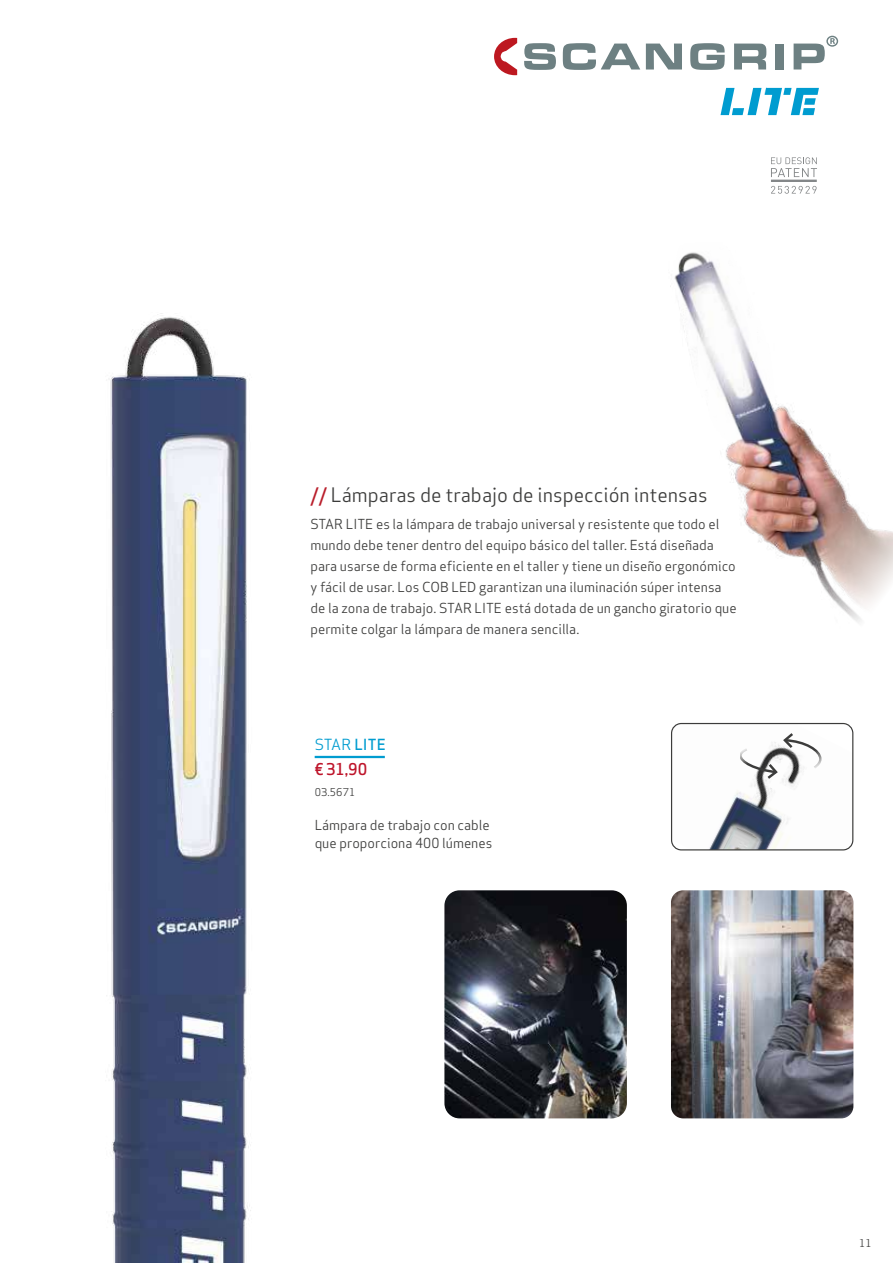
<style>
.page{position:relative;width:893px;height:1263px;background:#fff}
.page>*{position:absolute;margin:0;border:0;box-sizing:border-box;transform-origin:0 0}
.t1{font:19.5px "Apex Sans";color:#3c3c3b}
.t2{font:500 15.9px "Apex Sans";color:#be152b}
.t3{font:15px "Apex Sans";color:#009cd0}
.t4{font:13.5px/21px "Apex Sans";color:#3c3c3b}
.t5{font:10.5px "Apex Sans";letter-spacing:.01em;color:#3c3c3b}
.s1{font-weight:500;font-size:18px;color:#b91e2b}
.s2{font-weight:500}
</style>
<div class="page">
<svg style="left:494px;top:38px;width:23px;height:37px"></svg>
<svg style="left:524px;top:43px;width:32px;height:27px"></svg>
<svg style="left:563px;top:43px;width:77px;height:27px"></svg>
<svg style="left:646px;top:44px;width:36px;height:26px"></svg>
<svg style="left:690px;top:43px;width:35px;height:27px"></svg>
<svg style="left:734px;top:44px;width:32px;height:26px"></svg>
<div style="left:775px;top:44px;width:9px;height:26px;background:#6d8082"></div>
<svg style="left:794px;top:36px;width:44px;height:34px"></svg>
<svg style="left:720px;top:88px;width:99px;height:27px"></svg>
<img style="left:110px;top:313px;width:205px;height:950px">
<img style="left:670px;top:252px;width:223px;height:371px">
<img style="left:672px;top:723px;width:181px;height:127px">
<div style="left:671px;top:723px;width:182px;height:127px;border:1px solid #3c3c3b;border-radius:10px"></div>
<img style="left:671px;top:890px;width:182px;height:228px">
<svg style="left:713px;top:1062px;width:7px;height:26px"></svg>
<svg style="left:740px;top:732px;width:83px;height:49px"></svg>
<hr style="left:771px;top:180px;width:46px;height:2px;background:#505456">
<svg style="left:771px;top:157px;width:46px;height:20px"></svg>
<svg style="left:771px;top:186px;width:46px;height:8px"></svg>
<img style="left:444px;top:890px;width:183px;height:228px">
<hr style="left:315px;top:756px;width:70px;height:2px;background:#009cd0">
<h1 class="t1" style="left:310px;top:478px;width:399px"><span class="s1">//</span> Lámparas de trabajo de inspección intensas</h1>
<p class="t4" style="left:310px;top:512px;width:428px">STAR LITE es la lámpara de trabajo universal y resistente que todo el mundo debe tener dentro del equipo básico del taller. Está diseñada para usarse de forma eficiente en el taller y tiene un diseño ergonómico y fácil de usar. Los COB LED garantizan una iluminación súper intensa de la zona de trabajo. STAR LITE está dotada de un gancho giratorio que permite colgar la lámpara de manera sencilla.</p>
<p class="t3" style="left:315px;top:733px;width:73px">STAR <span class="s2">LITE</span></p>
<p class="t2" style="left:315px;top:755px;width:54px">€ 31,90</p>
<p class="t5" style="left:315px;top:783px;width:42px">03.5671</p>
<p class="t4" style="left:315px;top:814px;width:179px;line-height:18.8px">Lámpara de trabajo con cable que proporciona 400 lúmenes</p>
<p class="t5" style="left:859px;top:1234px;width:14px">11</p>
</div>
